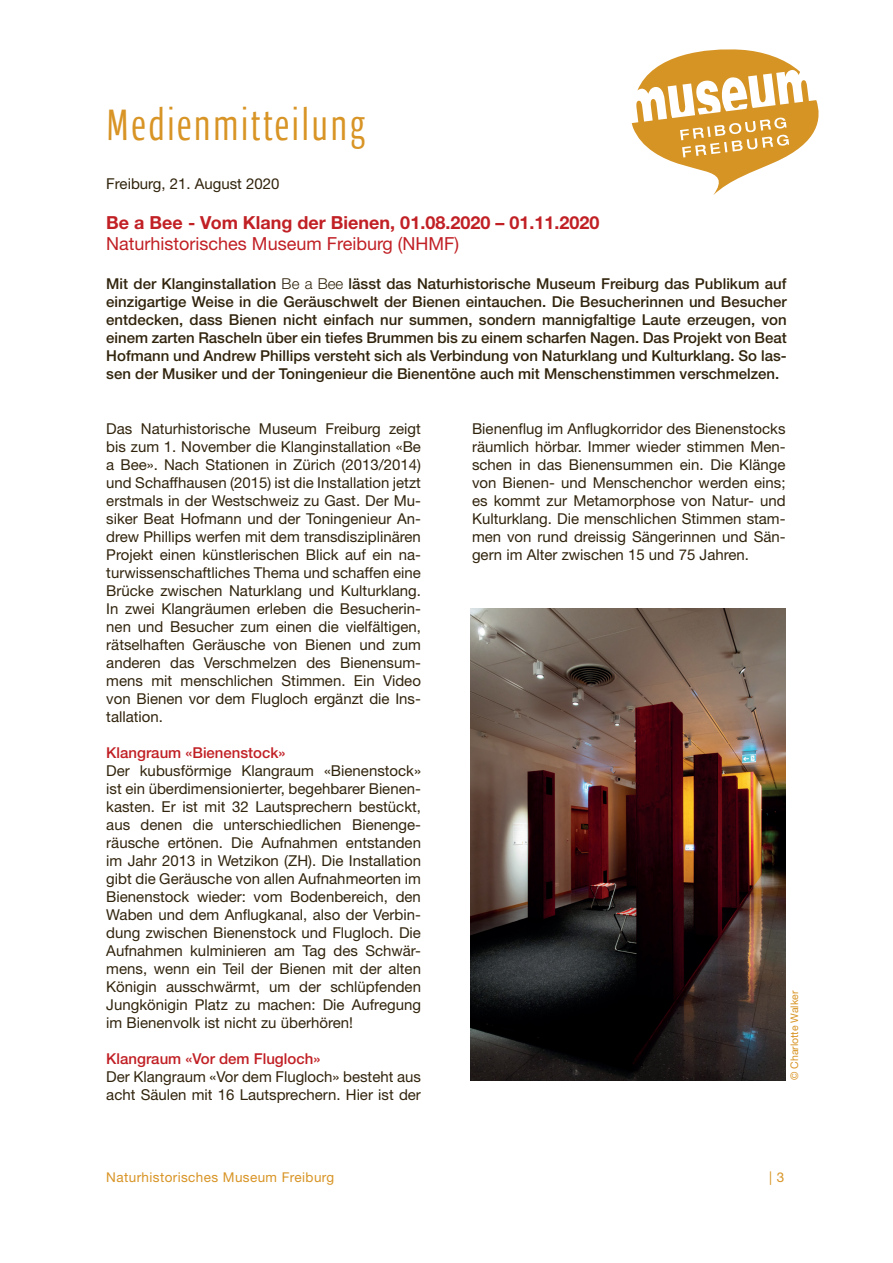
<style>
.page{position:relative;width:893px;height:1263px;background:#fff}
.page>*{position:absolute;margin:0;border:0;box-sizing:border-box;transform-origin:0 0}
.t1{font:45px "Ardoise Std Compact";letter-spacing:.05em;color:#d89425}
.t2{font:700 18px "Helvetica Neue";color:#c12025}
.t3{font:18px "Helvetica Neue";color:#c12025}
.t4{font:15px/18px "Helvetica Neue";color:#31240d;text-align:justify}
.t5{font:500 15px/18px "Helvetica Neue";color:#31240d;text-align:justify}
.t6{font:500 15px "Helvetica Neue";color:#c12025}
.t7{font:13.5px "Helvetica Neue";letter-spacing:.03em;color:#d89425}
.t8{font:10.5px "Helvetica Neue";color:#d89425}
.s1{font-weight:300}
</style>
<div class="page">
<svg style="left:632px;top:49px;width:187px;height:146px"></svg>
<img style="left:471px;top:608px;width:315px;height:472px">
<h1 class="t1" style="left:106px;top:99px;width:260px">Medienmitteilung</h1>
<p class="t4" style="left:106px;top:175px;width:175px">Freiburg, 21. August 2020</p>
<p class="t2" style="left:106px;top:211px;width:495px">Be a Bee - Vom Klang der Bienen, 01.08.2020 – 01.11.2020</p>
<p class="t3" style="left:106px;top:233px;width:354px">Naturhistorisches Museum Freiburg (NHMF)</p>
<p class="t5" style="left:106px;top:275px;width:682px">Mit der Klanginstallation <span class="s1">Be a Bee</span> lässt das Naturhistorische Museum Freiburg das Publikum auf einzigartige Weise in die Geräuschwelt der Bienen eintauchen. Die Besucherinnen und Besucher entdecken, dass Bienen nicht einfach nur summen, sondern mannigfaltige Laute erzeugen, von einem zarten Rascheln über ein tiefes Brummen bis zu einem scharfen Nagen. Das Projekt von Beat Hofmann und Andrew Phillips versteht sich als Verbindung von Naturklang und Kulturklang. So las&shy;sen der Musiker und der Toningenieur die Bienentöne auch mit Menschenstimmen verschmelzen.</p>
<p class="t4" style="left:106px;top:419px;width:316px">Das Naturhistorische Museum Freiburg zeigt bis zum 1. November die Klanginstallation «Be a Bee». Nach Stationen in Zürich (2013/2014) und Schaffhausen (2015) ist die Installation jetzt erstmals in der Westschweiz zu Gast. Der Mu&shy;siker Beat Hofmann und der Toningenieur An&shy;drew Phillips werfen mit dem transdisziplinären Projekt einen künstlerischen Blick auf ein na&shy;turwissenschaftliches Thema und schaffen eine Brücke zwischen Naturklang und Kulturklang.<br>In zwei Klangräumen erleben die Besucherin&shy;nen und Besucher zum einen die vielfältigen, rätselhaften Geräusche von Bienen und zum anderen das Verschmelzen des Bienensum&shy;mens mit menschlichen Stimmen. Ein Video von Bienen vor dem Flugloch ergänzt die Ins&shy;tallation.</p>
<p class="t6" style="left:106px;top:744px;width:181px">Klangraum «Bienenstock»</p>
<p class="t4" style="left:106px;top:761px;width:316px">Der kubusförmige Klangraum «Bienenstock» ist ein überdimensionierter, begehbarer Bienen&shy;kasten. Er ist mit 32 Lautsprechern bestückt, aus denen die unterschiedlichen Bienenge&shy;räusche ertönen. Die Aufnahmen entstanden im Jahr 2013 in Wetzikon (ZH). Die Installation gibt die Geräusche von allen Aufnahmeorten im Bienenstock wieder: vom Bodenbereich, den Waben und dem Anflugkanal, also der Verbin&shy;dung zwischen Bienenstock und Flugloch. Die Aufnahmen kulminieren am Tag des Schwär&shy;mens, wenn ein Teil der Bienen mit der alten Königin ausschwärmt, um der schlüpfenden Jungkönigin Platz zu machen: Die Aufregung im Bienenvolk ist nicht zu überhören!</p>
<p class="t6" style="left:106px;top:1050px;width:215px">Klangraum «Vor dem Flugloch»</p>
<p class="t4" style="left:106px;top:1067px;width:316px">Der Klangraum «Vor dem Flugloch» besteht aus acht Säulen mit 16 Lautsprechern. Hier ist der</p>
<p class="t4" style="left:472px;top:419px;width:315px">Bienenflug im Anflugkorridor des Bienenstocks räumlich hörbar. Immer wieder stimmen Men&shy;schen in das Bienensummen ein. Die Klänge von Bienen- und Menschenchor werden eins; es kommt zur Metamorphose von Natur- und Kulturklang. Die menschlichen Stimmen stam&shy;men von rund dreissig Sängerinnen und Sän&shy;gern im Alter zwischen 15 und 75 Jahren.</p>
<p class="t8" style="left:788px;top:1080px;width:91px;rotate:-90deg">© Charlotte Walker</p>
<p class="t7" style="left:106px;top:1169px;width:229px">Naturhistorisches Museum Freiburg</p>
<p class="t7" style="left:769px;top:1169px;width:17px">| 3</p>
</div>
